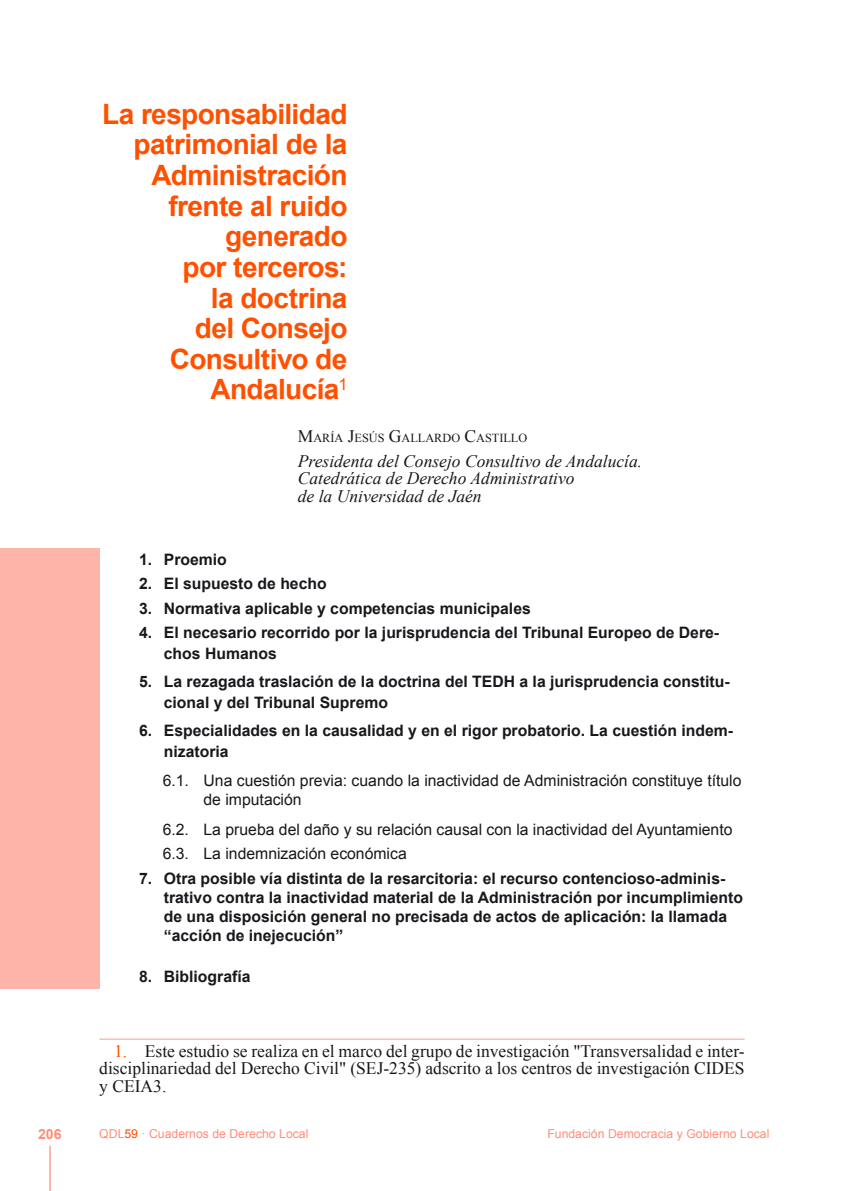
<style>
.page{position:relative;width:844px;height:1191px;background:#fff}
.page>*{position:absolute;margin:0;border:0;box-sizing:border-box;transform-origin:0 0}
.t1{font:700 28px/30.6px "Arial";letter-spacing:-.02em;color:#ff5000;text-align:right}
.t2{font:17.5px/17.5px "Times New Roman";color:#1a171c;text-align:justify}
.t3{font:italic 17.5px/17.5px "Times New Roman";color:#1a171c}
.t4{font:700 15.75px/21px "Arial";color:#1a171c}
.t5{font:15.75px/19.2px "Arial";color:#1a171c}
.t6{font:700 14px "Arial";color:#ff8d79}
.t7{font:12.25px "Arial";color:#ff8d79}
.t8{font:12.25px "Times New Roman";color:#1a171c}
.s1{font-size:17.5px}
.s2{color:#ff5000}
</style>
<div class="page">
<hr style="left:49px;top:1145px;width:2px;height:46px;background:#ffb4aa">
<div style="left:0;top:548px;width:99px;height:440px;background:#ffb4aa"></div>
<hr style="left:99px;top:1038px;width:645px;height:1px;background:#ffb4aa">
<h1 class="t1" style="left:102px;top:101px;width:247px">La responsabilidad patrimonial de la<br>Administración frente al ruido generado<br>por terceros:<br>la doctrina<br>del Consejo<br>Consultivo de<br>Andalucía<sup>1</sup></h1>
<p class="t8" style="left:298px;top:431px;width:231px"><span class="s1">M</span>ARÍA <span class="s1">J</span>ESÚS <span class="s1">G</span>ALLARDO <span class="s1">C</span>ASTILLO</p>
<p class="t3" style="left:298px;top:454px;width:346px">Presidenta del Consejo Consultivo de Andalucía.<br>Catedrática de Derecho Administrativo<br>de la Universidad de Jaén</p>
<p class="t4" style="left:139px;top:550px;width:89px">1. Proemio</p>
<p class="t4" style="left:139px;top:575px;width:189px">2. El supuesto de hecho</p>
<p class="t4" style="left:139px;top:599px;width:393px">3. Normativa aplicable y competencias municipales</p>
<p class="t4" style="left:164px;top:624px;width:556px;text-indent:-25px">4. El necesario recorrido por la jurisprudencia del Tribunal Europeo de Dere&shy;chos Humanos</p>
<p class="t4" style="left:164px;top:673px;width:567px;text-indent:-25px">5. La rezagada traslación de la doctrina del TEDH a la jurisprudencia constitu&shy;cional y del Tribunal Supremo</p>
<p class="t4" style="left:164px;top:722px;width:570px;text-indent:-25px">6. Especialidades en la causalidad y en el rigor probatorio. La cuestión indem&shy;nizatoria</p>
<p class="t5" style="left:203px;top:772px;width:539px;text-indent:-41px">6.1. Una cuestión previa: cuando la inactividad de Administración constituye título de imputación</p>
<p class="t5" style="left:163px;top:818px;width:571px;line-height:24.5px">6.2. La prueba del daño y su relación causal con la inactividad del Ayuntamiento<br>6.3. La indemnización económica</p>
<p class="t4" style="left:164px;top:870px;width:580px;line-height:19.2px;text-indent:-25px">7. Otra posible vía distinta de la resarcitoria: el recurso contencioso-adminis&shy;trativo contra la inactividad material de la Administración por incumplimiento de una disposición general no precisada de actos de aplicación: la llamada “acción de inejecución”</p>
<p class="t4" style="left:139px;top:967px;width:113px">8. Bibliografía</p>
<p class="t2" style="left:99px;top:1041px;width:646px;text-indent:15px"><span class="s2">1.</span> Este estudio se realiza en el marco del grupo de investigación "Transversalidad e inter&shy;disciplinariedad del Derecho Civil" (SEJ-235) adscrito a los centros de investigación CIDES y CEIA3.</p>
<p class="t7" style="left:99px;top:1128px;width:211px">QDL<span class="s2">59</span> · Cuadernos de Derecho Local</p>
<p class="t6" style="left:38px;top:1128px;width:25px">206</p>
<p class="t7" style="left:547px;top:1128px;width:223px">Fundación Democracia y Gobierno Local</p>
</div>
